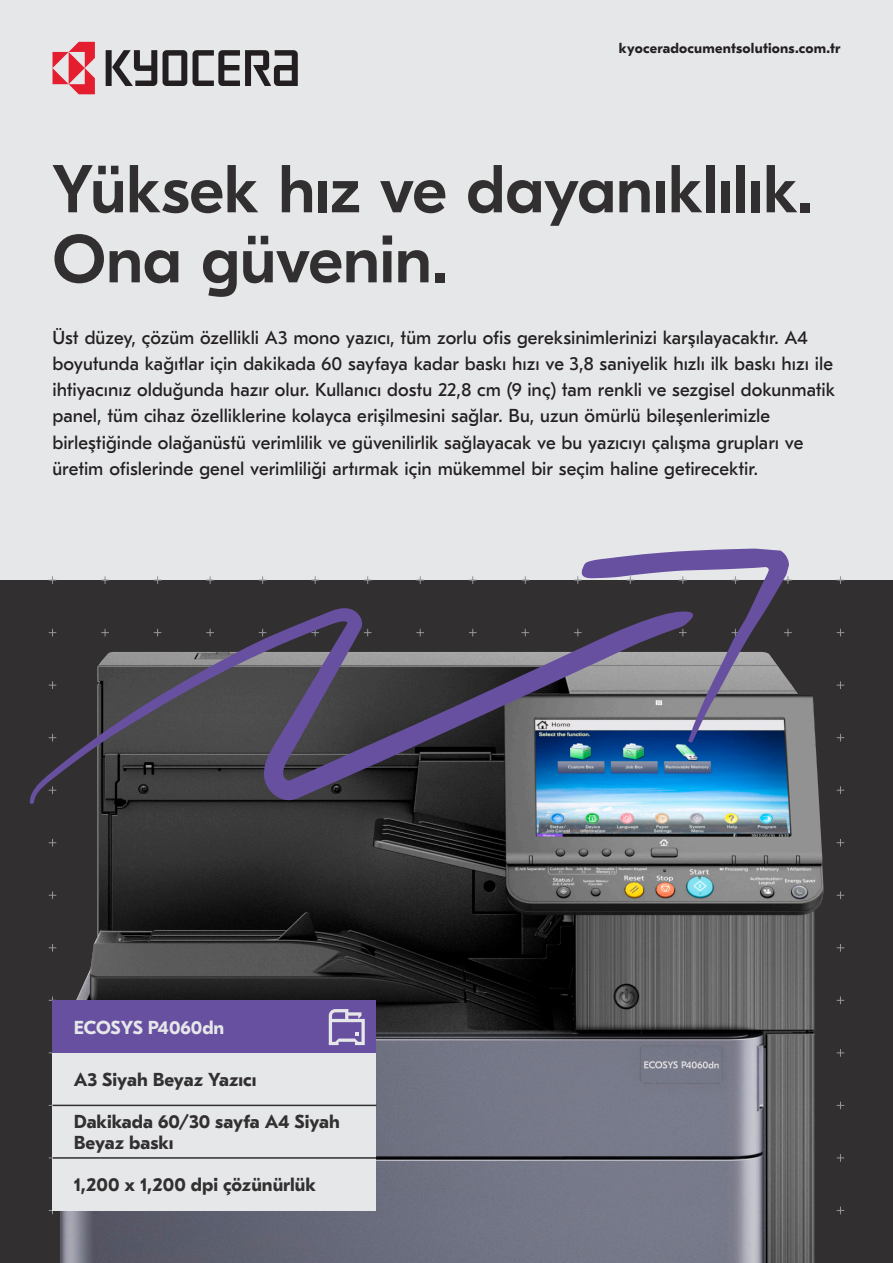
<style>
.page{position:relative;width:893px;height:1263px;background:#e6e7e9}
.page>*{position:absolute;margin:0;border:0;box-sizing:border-box;transform-origin:0 0}
.Title_-_Large{font:500 67.5px/70.1px "GT Eesti Pro Display";letter-spacing:-.01em;color:#312f30}
.Special_Paragraph{font:18.75px/26.2px "GT Eesti Pro Text";color:#231f20}
.Signposting{font:700 18.75px/21px "GT Eesti Pro Text";color:#312f30}
.Signposting-2{font:700 18.75px "GT Eesti Pro Text";letter-spacing:-.005em;color:#e6e7e9}
.URL{font:700 14.25px "GT Eesti Pro Text";letter-spacing:.015em;color:#231f20}
</style>
<div class="page">
<div style="left:0;top:580px;width:893px;height:683px;background:#312f30"></div>
<img style="left:61px;top:681px;width:762px;height:582px">
<div style="left:53px;top:1158px;width:323px;height:52px;background:#e6e7e9"></div>
<div style="left:53px;top:1105px;width:323px;height:53px;background:#e6e7e9"></div>
<div style="left:53px;top:1053px;width:323px;height:52px;background:#e6e7e9"></div>
<div style="left:53px;top:1000px;width:323px;height:53px;background:#6850a1"></div>
<hr style="left:53px;top:1105px;width:323px;height:1px;background:#312f30">
<hr style="left:53px;top:1157px;width:323px;height:2px;background:#312f30">
<svg style="left:329px;top:1009px;width:36px;height:36px"></svg>
<svg style="left:581px;top:548px;width:208px;height:195px"></svg>
<svg style="left:30px;top:608px;width:664px;height:196px"></svg>
<svg style="left:193px;top:50px;width:105px;height:36px"></svg>
<svg style="left:163px;top:50px;width:24px;height:36px"></svg>
<svg style="left:106px;top:50px;width:51px;height:36px"></svg>
<svg style="left:53px;top:42px;width:42px;height:52px"></svg>
<p class="URL" style="left:619px;top:40px;width:223px">kyoceradocumentsolutions.com.tr</p>
<p class="Title_-_Large" style="left:53px;top:156px;width:762px">Yüksek hız ve dayanıklılık.<br>Ona güvenin.</p>
<p class="Special_Paragraph" style="left:53px;top:324px;width:784px">Üst düzey, çözüm özellikli A3 mono yazıcı, tüm zorlu ofis gereksinimlerinizi karşılayacaktır. A4 boyutunda kağıtlar için dakikada 60 sayfaya kadar baskı hızı ve 3,8 saniyelik hızlı ilk baskı hızı ile ihtiyacınız olduğunda hazır olur. Kullanıcı dostu 22,8 cm (9 inç) tam renkli ve sezgisel dokunmatik panel, tüm cihaz özelliklerine kolayca erişilmesini sağlar. Bu, uzun ömürlü bileşenlerimizle birleştiğinde olağanüstü verimlilik ve güvenilirlik sağlayacak ve bu yazıcıyı çalışma grupları ve üretim ofislerinde genel verimliliği artırmak için mükemmel bir seçim haline getirecektir.</p>
<p class="Signposting-2" style="left:74px;top:1017px;width:152px">ECOSYS P4060dn</p>
<p class="Signposting" style="left:74px;top:1070px;width:184px">A3 Siyah Beyaz Yazıcı</p>
<p class="Signposting" style="left:74px;top:1112px;width:268px">Dakikada 60/30 sayfa A4 Siyah<br>Beyaz baskı</p>
<p class="Signposting" style="left:74px;top:1175px;width:244px">1,200 x 1,200 dpi çözünürlük</p>
</div>
